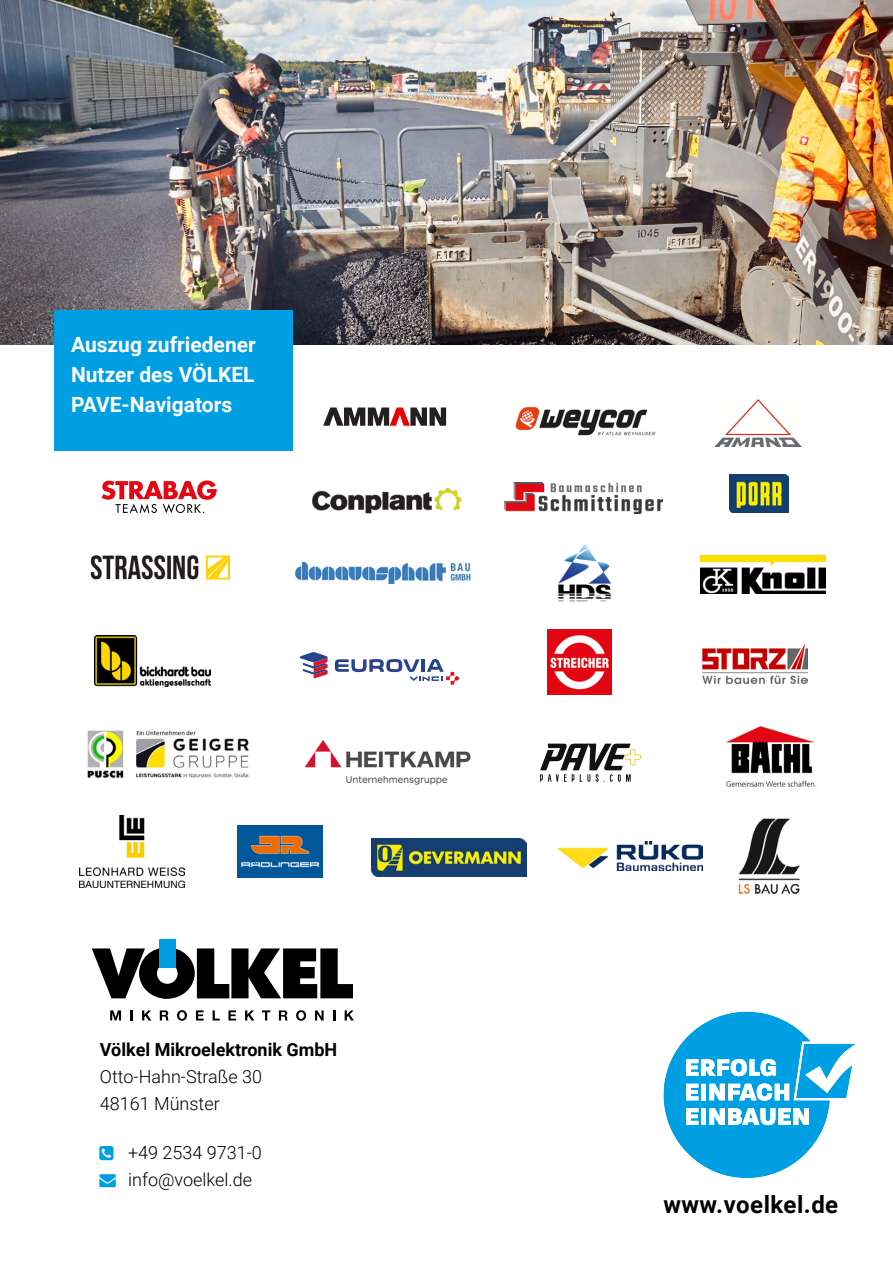
<style>
.page{position:relative;width:893px;height:1263px;background:#fff}
.page>*{position:absolute;margin:0;border:0;box-sizing:border-box;transform-origin:0 0}
.t1{font:700 24px "Roboto";letter-spacing:.02em;color:#000}
.t2{font:700 21px/30px "Roboto";color:#fff;text-align:justify}
.t3{font:300 18px/27px "Roboto";color:#000}
.t4{font:700 18px "Roboto";color:#000}
.s1{color:#009fe3}
</style>
<div class="page">
<img style="left:0;top:0;width:893px;height:344px">
<svg style="left:92px;top:948px;width:261px;height:51px"></svg>
<div style="left:159px;top:939px;width:17px;height:29px;background:#009fe3"></div>
<svg style="left:110px;top:1010px;width:11px;height:10px"></svg>
<svg style="left:130px;top:1010px;width:3px;height:10px"></svg>
<svg style="left:142px;top:1010px;width:9px;height:10px"></svg>
<svg style="left:160px;top:1010px;width:8px;height:10px"></svg>
<svg style="left:177px;top:1010px;width:10px;height:11px"></svg>
<svg style="left:196px;top:1010px;width:8px;height:10px"></svg>
<svg style="left:213px;top:1010px;width:7px;height:10px"></svg>
<svg style="left:228px;top:1010px;width:8px;height:10px"></svg>
<svg style="left:245px;top:1010px;width:9px;height:10px"></svg>
<svg style="left:262px;top:1010px;width:8px;height:10px"></svg>
<svg style="left:279px;top:1010px;width:9px;height:10px"></svg>
<svg style="left:296px;top:1010px;width:10px;height:11px"></svg>
<svg style="left:315px;top:1010px;width:9px;height:10px"></svg>
<svg style="left:333px;top:1010px;width:2px;height:10px"></svg>
<svg style="left:345px;top:1010px;width:9px;height:10px"></svg>
<div style="left:54px;top:310px;width:239px;height:141px;background:#009fe3"></div>
<svg style="left:663px;top:1011px;width:193px;height:168px"></svg>
<img style="left:714px;top:400px;width:88px;height:47px">
<svg style="left:323px;top:407px;width:123px;height:19px"></svg>
<img style="left:726px;top:726px;width:90px;height:61px">
<img style="left:504px;top:482px;width:158px;height:31px">
<img style="left:94px;top:636px;width:117px;height:51px">
<img style="left:312px;top:487px;width:150px;height:27px">
<img style="left:296px;top:561px;width:175px;height:23px">
<svg style="left:300px;top:652px;width:28px;height:26px"></svg>
<svg style="left:335px;top:659px;width:124px;height:26px"></svg>
<img style="left:558px;top:543px;width:54px;height:59px">
<img style="left:701px;top:556px;width:124px;height:38px">
<img style="left:80px;top:816px;width:104px;height:72px">
<img style="left:547px;top:630px;width:65px;height:64px">
<img style="left:371px;top:839px;width:155px;height:37px">
<img style="left:729px;top:475px;width:59px;height:37px">
<img style="left:87px;top:730px;width:163px;height:49px">
<img style="left:304px;top:740px;width:167px;height:45px">
<svg style="left:540px;top:743px;width:101px;height:39px"></svg>
<img style="left:238px;top:825px;width:85px;height:53px">
<svg style="left:102px;top:480px;width:115px;height:33px"></svg>
<img style="left:90px;top:555px;width:140px;height:25px">
<img style="left:515px;top:407px;width:140px;height:29px">
<img style="left:558px;top:842px;width:144px;height:28px">
<img style="left:703px;top:644px;width:104px;height:40px">
<img style="left:738px;top:818px;width:62px;height:75px">
<p class="t2" style="left:71px;top:328px;width:186px">Auszug zufriedener Nutzer des VÖLKEL PAVE-Navigators</p>
<p class="t4" style="left:100px;top:1036px;width:239px">Völkel Mikroelektronik GmbH</p>
<p class="t3" style="left:100px;top:1062px;width:164px">Otto-Hahn-Straße 30<br>48161 Münster</p>
<p class="t3" style="left:128px;top:1139px;width:135px">+49 2534 9731-0</p>
<p class="t3" style="left:100px;top:1166px;width:154px"><span class="s1">→</span> info@voelkel.de</p>
<h1 class="t1" style="left:663px;top:1187px;width:176px">www.voelkel.de</h1>
</div>
